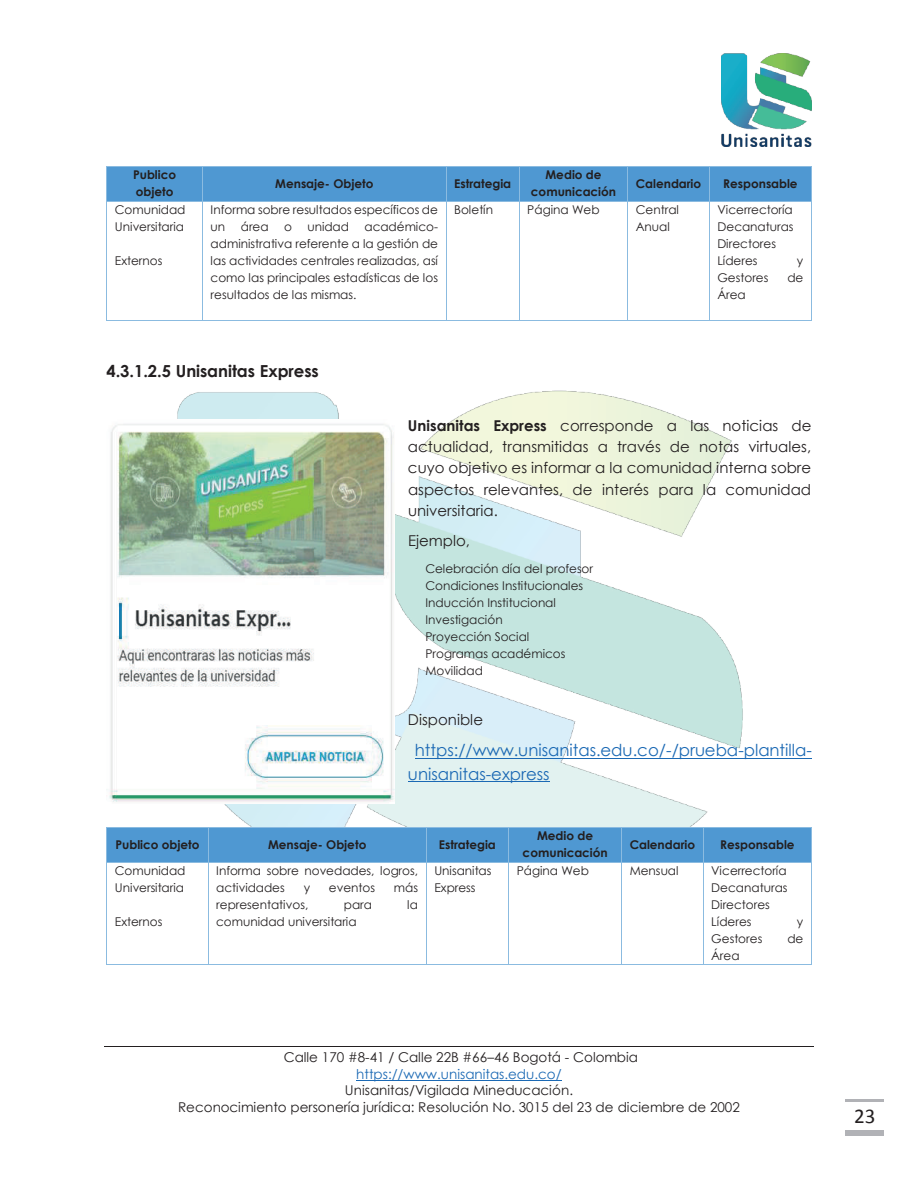
<style>
.page{position:relative;width:918px;height:1188px;background:#fff}
.page>*{position:absolute;margin:0;border:0;box-sizing:border-box;transform-origin:0 0}
.t1{font:21px "Calibri";color:#231f20}
.t2{font:16.5px/23.2px "Century Gothic";color:#1b69b4}
.t3{font:700 16.5px "Century Gothic";color:#231f20}
.t4{font:15px/21.1px "Century Gothic";color:#231f20;text-align:justify}
.t5{font:13.5px/16.5px "Century Gothic";color:#231f20;text-align:center}
.t6{font:13.5px "Century Gothic";color:#1b69b4}
.t7{font:12px/17px "Century Gothic";color:#231f20}
.t8{font:700 12px/17px "Century Gothic";color:#231f20;text-align:center}
.s1{font-weight:700}
</style>
<div class="page">
<img style="left:177px;top:390px;width:566px;height:437px">
<hr style="left:104px;top:1046px;width:710px;height:1px;background:#231f20">
<hr style="left:356px;top:1080px;width:206px;height:1px;background:#1b69b4">
<img style="left:721px;top:53px;width:91px;height:93px">
<hr style="left:846px;top:1099px;width:38px;height:2px;background:#b1b2b6">
<div style="left:846px;top:1130px;width:38px;height:5px;background:#b1b2b6"></div>
<div style="left:107px;top:167px;width:95px;height:34px;background:#4f98d2"></div>
<div style="left:203px;top:167px;width:243px;height:34px;background:#4f98d2"></div>
<div style="left:446px;top:167px;width:73px;height:34px;background:#4f98d2"></div>
<div style="left:520px;top:167px;width:107px;height:34px;background:#4f98d2"></div>
<div style="left:628px;top:167px;width:81px;height:34px;background:#4f98d2"></div>
<div style="left:710px;top:167px;width:101px;height:34px;background:#4f98d2"></div>
<hr style="left:107px;top:166px;width:95px;height:1px;background:#8bbbe0">
<hr style="left:203px;top:166px;width:243px;height:1px;background:#8bbbe0">
<hr style="left:446px;top:166px;width:73px;height:1px;background:#8bbbe0">
<hr style="left:520px;top:166px;width:107px;height:1px;background:#8bbbe0">
<hr style="left:628px;top:166px;width:81px;height:1px;background:#8bbbe0">
<hr style="left:710px;top:166px;width:101px;height:1px;background:#8bbbe0">
<hr style="left:106px;top:167px;width:1px;height:34px;background:#8bbbe0">
<hr style="left:202px;top:167px;width:1px;height:34px;background:#8bbbe0">
<hr style="left:446px;top:167px;width:1px;height:34px;background:#8bbbe0">
<hr style="left:519px;top:167px;width:1px;height:34px;background:#8bbbe0">
<hr style="left:627px;top:167px;width:1px;height:34px;background:#8bbbe0">
<hr style="left:709px;top:167px;width:1px;height:34px;background:#8bbbe0">
<hr style="left:811px;top:167px;width:1px;height:34px;background:#8bbbe0">
<hr style="left:107px;top:201px;width:95px;height:1px;background:#8bbbe0">
<hr style="left:203px;top:201px;width:243px;height:1px;background:#8bbbe0">
<hr style="left:446px;top:201px;width:73px;height:1px;background:#8bbbe0">
<hr style="left:520px;top:201px;width:107px;height:1px;background:#8bbbe0">
<hr style="left:628px;top:201px;width:81px;height:1px;background:#8bbbe0">
<hr style="left:710px;top:201px;width:101px;height:1px;background:#8bbbe0">
<hr style="left:106px;top:202px;width:1px;height:118px;background:#8bbbe0">
<hr style="left:107px;top:320px;width:95px;height:1px;background:#8bbbe0">
<hr style="left:202px;top:202px;width:1px;height:118px;background:#8bbbe0">
<hr style="left:203px;top:320px;width:243px;height:1px;background:#8bbbe0">
<hr style="left:446px;top:202px;width:1px;height:118px;background:#8bbbe0">
<hr style="left:446px;top:320px;width:73px;height:1px;background:#8bbbe0">
<hr style="left:519px;top:202px;width:1px;height:118px;background:#8bbbe0">
<hr style="left:520px;top:320px;width:107px;height:1px;background:#8bbbe0">
<hr style="left:627px;top:202px;width:1px;height:118px;background:#8bbbe0">
<hr style="left:628px;top:320px;width:81px;height:1px;background:#8bbbe0">
<hr style="left:709px;top:202px;width:1px;height:118px;background:#8bbbe0">
<hr style="left:710px;top:320px;width:101px;height:1px;background:#8bbbe0">
<hr style="left:811px;top:202px;width:1px;height:118px;background:#8bbbe0">
<hr style="left:415px;top:758px;width:397px;height:1px;background:#1b69b4">
<hr style="left:408px;top:781px;width:142px;height:1px;background:#1b69b4">
<div style="left:107px;top:828px;width:101px;height:34px;background:#4f98d2"></div>
<div style="left:208px;top:828px;width:218px;height:34px;background:#4f98d2"></div>
<div style="left:427px;top:828px;width:81px;height:34px;background:#4f98d2"></div>
<div style="left:509px;top:828px;width:112px;height:34px;background:#4f98d2"></div>
<div style="left:622px;top:828px;width:81px;height:34px;background:#4f98d2"></div>
<div style="left:704px;top:828px;width:107px;height:34px;background:#4f98d2"></div>
<hr style="left:107px;top:827px;width:101px;height:1px;background:#8bbbe0">
<hr style="left:208px;top:827px;width:218px;height:1px;background:#8bbbe0">
<hr style="left:427px;top:827px;width:81px;height:1px;background:#8bbbe0">
<hr style="left:509px;top:827px;width:112px;height:1px;background:#8bbbe0">
<hr style="left:622px;top:827px;width:81px;height:1px;background:#8bbbe0">
<hr style="left:704px;top:827px;width:107px;height:1px;background:#8bbbe0">
<hr style="left:106px;top:828px;width:1px;height:34px;background:#8bbbe0">
<hr style="left:208px;top:828px;width:1px;height:34px;background:#8bbbe0">
<hr style="left:426px;top:828px;width:1px;height:34px;background:#8bbbe0">
<hr style="left:508px;top:828px;width:1px;height:34px;background:#8bbbe0">
<hr style="left:621px;top:828px;width:1px;height:34px;background:#8bbbe0">
<hr style="left:703px;top:828px;width:1px;height:34px;background:#8bbbe0">
<hr style="left:811px;top:828px;width:1px;height:34px;background:#8bbbe0">
<hr style="left:107px;top:862px;width:101px;height:1px;background:#8bbbe0">
<hr style="left:208px;top:862px;width:218px;height:1px;background:#8bbbe0">
<hr style="left:427px;top:862px;width:81px;height:1px;background:#8bbbe0">
<hr style="left:509px;top:862px;width:112px;height:1px;background:#8bbbe0">
<hr style="left:622px;top:862px;width:81px;height:1px;background:#8bbbe0">
<hr style="left:704px;top:862px;width:107px;height:1px;background:#8bbbe0">
<hr style="left:106px;top:863px;width:1px;height:101px;background:#8bbbe0">
<hr style="left:107px;top:964px;width:101px;height:1px;background:#8bbbe0">
<hr style="left:208px;top:863px;width:1px;height:101px;background:#8bbbe0">
<hr style="left:208px;top:964px;width:218px;height:1px;background:#8bbbe0">
<hr style="left:426px;top:863px;width:1px;height:101px;background:#8bbbe0">
<hr style="left:427px;top:964px;width:81px;height:1px;background:#8bbbe0">
<hr style="left:508px;top:863px;width:1px;height:101px;background:#8bbbe0">
<hr style="left:509px;top:964px;width:112px;height:1px;background:#8bbbe0">
<hr style="left:621px;top:863px;width:1px;height:101px;background:#8bbbe0">
<hr style="left:622px;top:964px;width:81px;height:1px;background:#8bbbe0">
<hr style="left:703px;top:863px;width:1px;height:101px;background:#8bbbe0">
<hr style="left:704px;top:964px;width:107px;height:1px;background:#8bbbe0">
<hr style="left:811px;top:863px;width:1px;height:101px;background:#8bbbe0">
<img style="left:106px;top:419px;width:288px;height:385px">
<p class="t8" style="left:133px;top:166px;width:45px;text-align:left">Publico objeto</p>
<p class="t8" style="left:275px;top:175px;width:100px">Mensaje- Objeto</p>
<p class="t8" style="left:454px;top:175px;width:58px">Estrategia</p>
<p class="t8" style="left:531px;top:166px;width:87px">Medio de comunicación</p>
<p class="t8" style="left:636px;top:175px;width:67px">Calendario</p>
<p class="t8" style="left:723px;top:175px;width:76px">Responsable</p>
<p class="t7" style="left:115px;top:201px;width:72px">Comunidad<br>Universitaria</p>
<p class="t7" style="left:115px;top:252px;width:49px">Externos</p>
<p class="t7" style="left:211px;top:201px;width:229px">Informa sobre resultados específicos de un</p>
<p class="t7" style="left:454px;top:201px;width:40px">Boletín</p>
<p class="t7" style="left:527px;top:201px;width:74px">Página Web</p>
<p class="t7" style="left:636px;top:201px;width:45px">Central<br>Anual</p>
<p class="t7" style="left:717px;top:201px;width:78px">Vicerrectoría<br>Decanaturas<br>Directores<br>Líderes</p>
<p class="t7" style="left:211px;top:218px;width:229px;text-align:justify;text-indent:154px">académico&shy;administrativa referente a la gestión de las actividades centrales realizadas, así como las principales estadísticas de los resultados de las mismas.</p>
<p class="t7" style="left:241px;top:218px;width:29px">área</p>
<p class="t7" style="left:284px;top:218px;width:9px">o</p>
<p class="t7" style="left:307px;top:218px;width:43px">unidad</p>
<p class="t7" style="left:797px;top:252px;width:8px">y</p>
<p class="t7" style="left:717px;top:269px;width:53px">Gestores</p>
<p class="t7" style="left:787px;top:269px;width:17px">de</p>
<p class="t7" style="left:717px;top:286px;width:30px">Área</p>
<h2 class="t3" style="left:106px;top:358px;width:214px">4.3.1.2.5 Unisanitas Express</h2>
<p class="t4" style="left:408px;top:415px;width:405px"><span class="s1">Unisanitas Express</span> corresponde a las noticias de actualidad, transmitidas a través de notas virtuales, cuyo objetivo es informar a la comunidad interna sobre aspectos relevantes, de interés para la comunidad universitaria.</p>
<p class="t4" style="left:408px;top:530px;width:64px">Ejemplo,</p>
<p class="t7" style="left:425px;top:560px;width:169px">Celebración día del profesor<br>Condiciones Institucionales<br>Inducción Institucional<br>Investigación<br>Proyección Social<br>Programas académicos<br>Movilidad</p>
<p class="t4" style="left:408px;top:708px;width:77px">Disponible</p>
<h2 class="t2" style="left:408px;top:738px;width:405px;text-indent:7px">https://www.unisanitas.edu.co/-/prueba-plantilla&shy;unisanitas-express</h2>
<p class="t8" style="left:115px;top:835px;width:86px">Publico objeto</p>
<p class="t8" style="left:268px;top:835px;width:100px">Mensaje- Objeto</p>
<p class="t8" style="left:439px;top:835px;width:58px">Estrategia</p>
<p class="t8" style="left:523px;top:827px;width:87px">Medio de comunicación</p>
<p class="t8" style="left:630px;top:835px;width:67px">Calendario</p>
<p class="t8" style="left:720px;top:835px;width:76px">Responsable</p>
<p class="t7" style="left:115px;top:862px;width:72px">Comunidad<br>Universitaria</p>
<p class="t7" style="left:115px;top:913px;width:49px">Externos</p>
<p class="t7" style="left:434px;top:862px;width:59px">Unisanitas<br>Express</p>
<p class="t7" style="left:517px;top:862px;width:74px">Página Web</p>
<p class="t7" style="left:630px;top:862px;width:50px">Mensual</p>
<p class="t7" style="left:711px;top:862px;width:78px">Vicerrectoría<br>Decanaturas<br>Directores<br>Líderes</p>
<p class="t7" style="left:216px;top:862px;width:203px">Informa sobre novedades, logros, actividades</p>
<p class="t7" style="left:304px;top:879px;width:8px">y</p>
<p class="t7" style="left:329px;top:879px;width:48px">eventos</p>
<p class="t7" style="left:394px;top:879px;width:26px">más</p>
<p class="t7" style="left:216px;top:896px;width:94px">representativos,</p>
<p class="t7" style="left:344px;top:896px;width:30px">para</p>
<p class="t7" style="left:407px;top:896px;width:12px">la</p>
<p class="t7" style="left:216px;top:913px;width:142px">comunidad universitaria</p>
<p class="t7" style="left:797px;top:913px;width:8px">y</p>
<p class="t7" style="left:711px;top:930px;width:53px">Gestores</p>
<p class="t7" style="left:787px;top:930px;width:17px">de</p>
<p class="t7" style="left:711px;top:947px;width:30px">Área</p>
<p class="t5" style="left:284px;top:1049px;width:356px">Calle 170 #8-41 / Calle 22B #66–46 Bogotá - Colombia</p>
<p class="t6" style="left:356px;top:1065px;width:207px">https://www.unisanitas.edu.co/</p>
<p class="t5" style="left:178px;top:1082px;width:563px">Unisanitas/Vigilada Mineducación.<br>Reconocimiento personería jurídica: Resolución No. 3015 del 23 de diciembre de 2002</p>
<h1 class="t1" style="left:854px;top:1101px;width:23px">23</h1>
</div>
